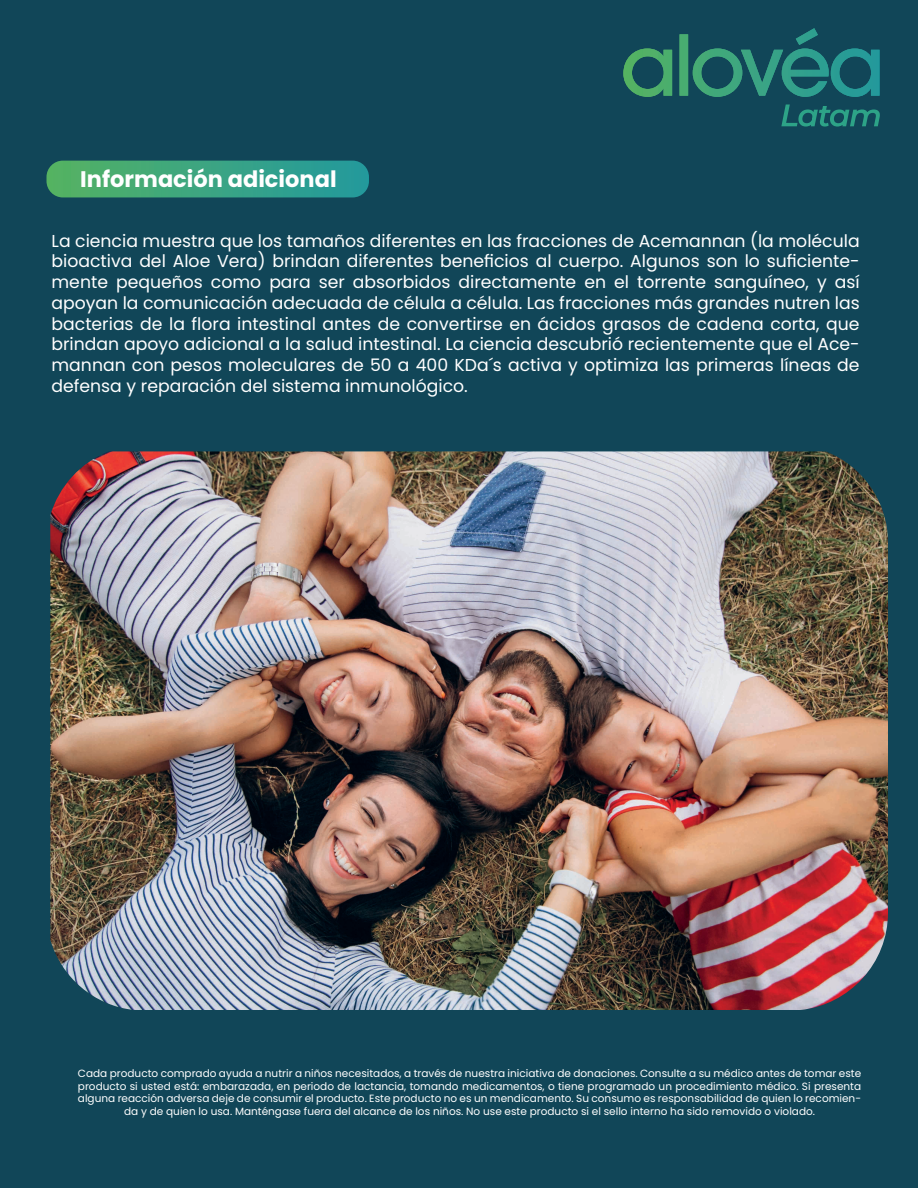
<style>
.page{position:relative;width:918px;height:1188px;background:#114658}
.page>*{position:absolute;margin:0;border:0;box-sizing:border-box;transform-origin:0 0}
.t1{font:700 22.5px "Poppins";color:#fff}
.t2{font:17.25px/20.7px "Poppins";color:#fff;text-align:justify}
.t3{font:10.5px/12.6px "Poppins";color:#fff;text-align:center}
</style>
<div class="page">
<img style="left:50px;top:451px;width:838px;height:559px">
<svg style="left:46px;top:161px;width:323px;height:36px"></svg>
<svg style="left:623px;top:28px;width:257px;height:69px"></svg>
<svg style="left:781px;top:105px;width:99px;height:22px"></svg>
<h1 class="t1" style="left:80px;top:166px;width:258px">Información adicional</h1>
<p class="t2" style="left:52px;top:230px;width:810px">La ciencia muestra que los tamaños diferentes en las fracciones de Acemannan (la molécula bioactiva del Aloe Vera) brindan diferentes beneficios al cuerpo. Algunos son lo suficiente&shy;mente pequeños como para ser absorbidos directamente en el torrente sanguíneo, y así apoyan la comunicación adecuada de célula a célula. Las fracciones más grandes nutren las bacterias de la flora intestinal antes de convertirse en ácidos grasos de cadena corta, que brindan apoyo adicional a la salud intestinal. La ciencia descubrió recientemente que el Ace&shy;mannan con pesos moleculares de 50 a 400 KDa´s activa y optimiza las primeras líneas de defensa y reparación del sistema inmunológico.</p>
<p class="t3" style="left:78px;top:1067px;width:785px">Cada producto comprado ayuda a nutrir a niños necesitados, a través de nuestra iniciativa de donaciones. Consulte a su médico antes de tomar este producto si usted está: embarazada, en periodo de lactancia, tomando medicamentos, o tiene programado un procedimiento médico. Si presenta alguna reacción adversa deje de consumir el producto. Este producto no es un mendicamento. Su consumo es responsabilidad de quien lo recomien&shy;da y de quien lo usa. Manténgase fuera del alcance de los niños. No use este producto si el sello interno ha sido removido o violado.</p>
</div>
